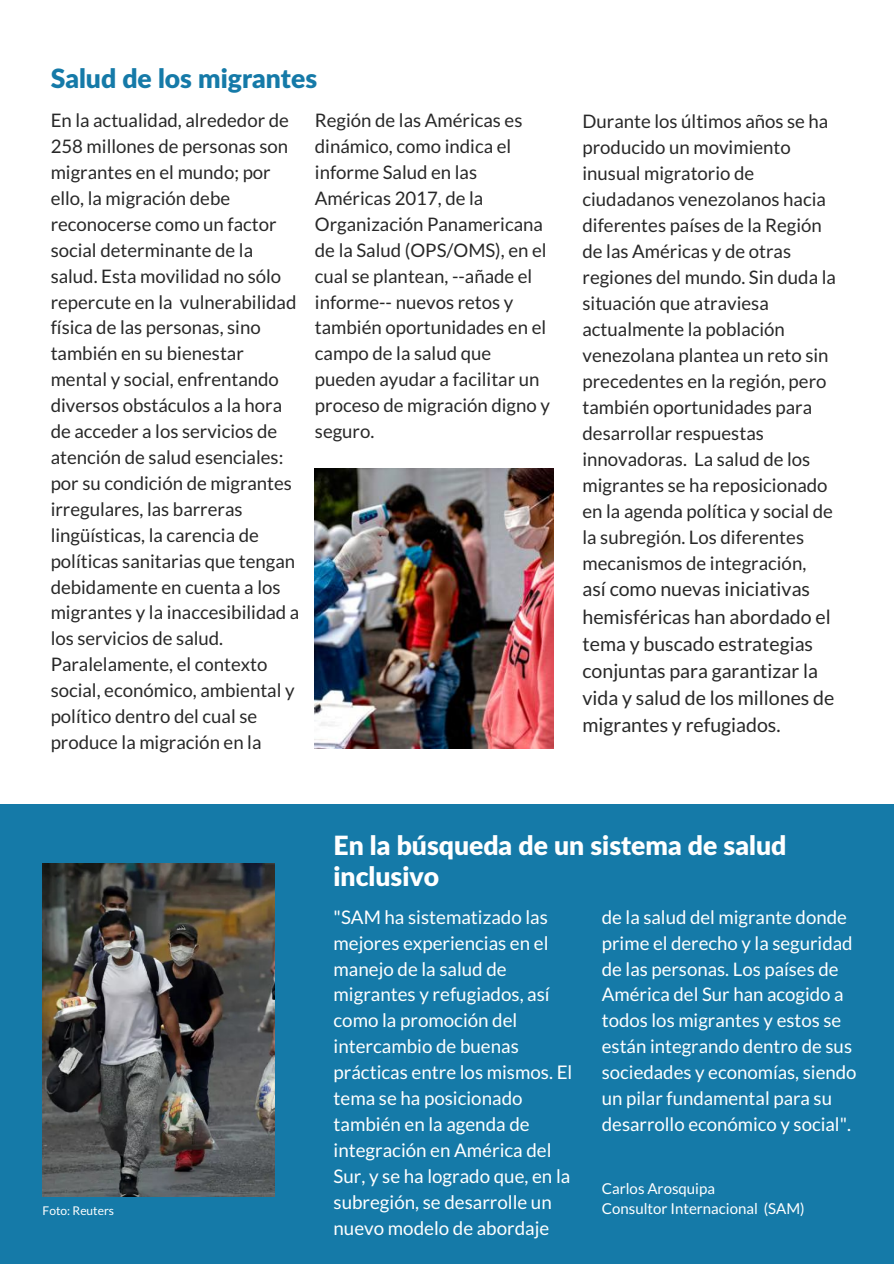
<style>
.page{position:relative;width:894px;height:1264px;background:#fff}
.page>*{position:absolute;margin:0;border:0;box-sizing:border-box;transform-origin:0 0}
.t1{font:900 26.55px/30.5px "Lato Latin";color:#fff}
.t2{font:900 26.55px "Lato Latin";color:#157aa8}
.t3{font:19.5px/27.2px "Lato";color:#282828}
.t4{font:18.75px/26px "Lato";color:#fff}
.t5{font:18.6px/26px "Lato";color:#282828}
.t6{font:18.6px/26px "Lato";color:#fff}
.t7{font:15px/20.2px "Lato";color:#fff}
.t8{font:12px "Lato";color:#fff}
</style>
<div class="page">
<div style="left:0;top:804px;width:893px;height:459px;background:#157aa8"></div>
<img style="left:43px;top:863px;width:232px;height:333px">
<img style="left:315px;top:468px;width:238px;height:280px">
<h1 class="t2" style="left:51px;top:66px;width:268px">Salud de los migrantes</h1>
<p class="t5" style="left:315px;top:107px;width:236px">Región de las Américas es dinámico, como indica el informe Salud en las<br>Américas 2017, de la<br>Organización Panamericana de la Salud (OPS/OMS), en el cual se plantean, --añade el informe-- nuevos retos y también oportunidades en el campo de la salud que pueden ayudar a facilitar un proceso de migración digno y seguro.</p>
<p class="t5" style="left:51px;top:107px;width:250px">En la actualidad, alrededor de<br>258 millones de personas son migrantes en el mundo; por ello, la migración debe reconocerse como un factor social determinante de la salud. Esta movilidad no sólo repercute en la vulnerabilidad física de las personas, sino también en su bienestar mental y social, enfrentando diversos obstáculos a la hora de acceder a los servicios de atención de salud esenciales: por su condición de migrantes irregulares, las barreras lingüísticas, la carencia de políticas sanitarias que tengan debidamente en cuenta a los migrantes y la inaccesibilidad a los servicios de salud.<br>Paralelamente, el contexto social, económico, ambiental y político dentro del cual se produce la migración en la</p>
<p class="t5" style="left:582px;top:108px;width:255px">Durante los últimos años se ha producido un movimiento inusual migratorio de ciudadanos venezolanos hacia diferentes países de la Región de las Américas y de otras regiones del mundo. Sin duda la situación que atraviesa actualmente la población venezolana plantea un reto sin precedentes en la región, pero también oportunidades para desarrollar respuestas innovadoras. La salud de los migrantes se ha reposicionado en la agenda política y social de la subregión. Los diferentes mecanismos de integración,</p>
<p class="t3" style="left:582px;top:575px;width:253px">así como nuevas iniciativas hemisféricas han abordado el tema y buscado estrategias conjuntas para garantizar la vida y salud de los millones de migrantes y refugiados.</p>
<p class="t8" style="left:43px;top:1203px;width:73px">Foto: Reuters</p>
<h1 class="t1" style="left:333px;top:832px;width:454px">En la búsqueda de un sistema de salud inclusivo</h1>
<p class="t4" style="left:333px;top:903px;width:240px">"SAM ha sistematizado las mejores experiencias en el manejo de la salud de migrantes y refugiados, así como la promoción del intercambio de buenas prácticas entre los mismos. El tema se ha posicionado también en la agenda de integración en América del<br>Sur, y se ha logrado que, en la subregión, se desarrolle un nuevo modelo de abordaje</p>
<p class="t6" style="left:601px;top:903px;width:256px">de la salud del migrante donde prime el derecho y la seguridad de las personas. Los países de<br>América del Sur han acogido a todos los migrantes y estos se están integrando dentro de sus sociedades y economías, siendo un pilar fundamental para su desarrollo económico y social".</p>
<p class="t7" style="left:601px;top:1178px;width:204px">Carlos Arosquipa<br>Consultor Internacional (SAM)</p>
</div>
